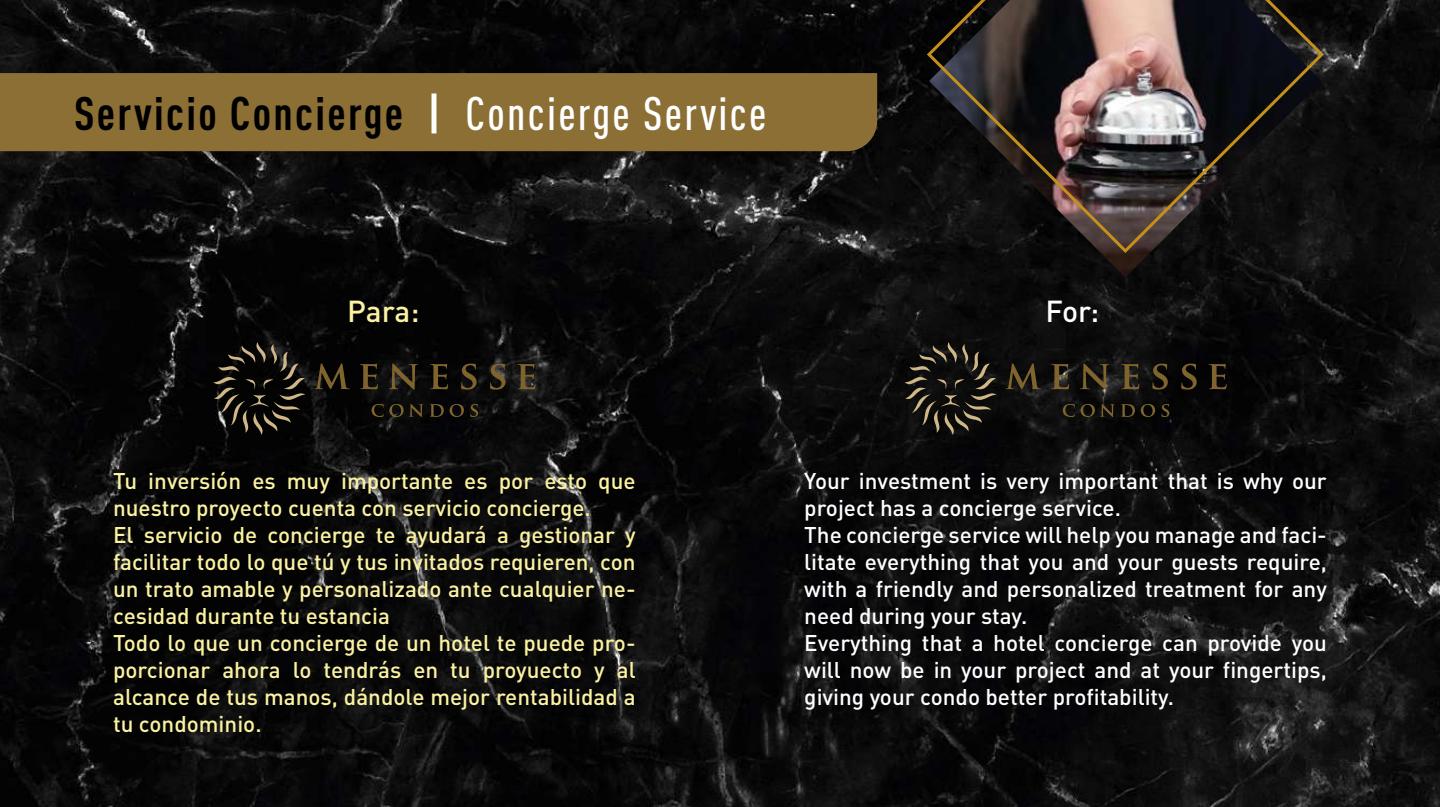
<style>
.page{position:relative;width:1440px;height:807px;background:#fff}
.page>*{position:absolute;margin:0;border:0;box-sizing:border-box;transform-origin:0 0}
.t1{font:700 condensed 46.35px "DIN Pro";letter-spacing:.05em;color:#000}
.t2{font:500 30px "DIN Pro";color:#fbf2a1}
.t3{font:500 30px "DIN Pro";color:#fff}
.t4{font:500 22.5px/27px "DIN Pro";color:#fbf2a1}
.t5{font:500 22.5px/27px "DIN Pro";color:#fff}
.s1{color:#fff}
.s2{font-weight:500;color:#fff}
</style>
<div class="page">
<img style="left:0;top:0;width:1440px;height:807px">
<div style="left:0;top:73px;width:877px;height:78px;background:#8b6f35"></div>
<img style="left:929px;top:253px;width:393px;height:24px">
<svg style="left:927px;top:0;width:397px;height:253px;background:#393230"></svg>
<svg style="left:314px;top:363px;width:36px;height:26px"></svg>
<svg style="left:360px;top:364px;width:18px;height:25px"></svg>
<svg style="left:389px;top:363px;width:29px;height:27px"></svg>
<svg style="left:430px;top:364px;width:18px;height:25px"></svg>
<svg style="left:461px;top:364px;width:16px;height:26px"></svg>
<svg style="left:490px;top:364px;width:16px;height:26px"></svg>
<svg style="left:517px;top:364px;width:18px;height:25px"></svg>
<svg style="left:372px;top:404px;width:51px;height:13px"></svg>
<svg style="left:429px;top:404px;width:15px;height:13px"></svg>
<svg style="left:450px;top:404px;width:14px;height:13px"></svg>
<svg style="left:470px;top:404px;width:8px;height:13px"></svg>
<svg style="left:213px;top:342px;width:92px;height:93px;background:#211e17"></svg>
<svg style="left:1006px;top:363px;width:35px;height:26px"></svg>
<svg style="left:1051px;top:364px;width:18px;height:25px"></svg>
<svg style="left:1080px;top:363px;width:29px;height:27px"></svg>
<svg style="left:1121px;top:364px;width:18px;height:25px"></svg>
<svg style="left:1152px;top:364px;width:16px;height:26px"></svg>
<svg style="left:1181px;top:364px;width:16px;height:26px"></svg>
<svg style="left:1208px;top:364px;width:19px;height:25px"></svg>
<svg style="left:1063px;top:404px;width:12px;height:13px"></svg>
<svg style="left:1081px;top:404px;width:34px;height:13px"></svg>
<svg style="left:1121px;top:404px;width:14px;height:13px"></svg>
<svg style="left:1141px;top:404px;width:14px;height:13px"></svg>
<svg style="left:1162px;top:404px;width:7px;height:13px"></svg>
<svg style="left:905px;top:342px;width:92px;height:93px;background:#26221c"></svg>
<h1 class="t1" style="left:74px;top:79px;width:694px">Servicio Concierge <span class="s1">|</span> <span class="s2">Concierge Service</span></h1>
<h2 class="t2" style="left:347px;top:287px;width:74px">Para:</h2>
<h2 class="t3" style="left:1045px;top:287px;width:55px">For:</h2>
<p class="t4" style="left:113px;top:465px;width:524px">Tu inversión es muy importante es por esto que nuestro proyecto cuenta con servicio concierge.<br>El servicio de concierge te ayudará a gestionar y facilitar todo lo que tú y tus invitados requieren, con un trato amable y personalizado ante cualquier ne&shy;cesidad durante tu estancia<br>Todo lo que un concierge de un hotel te puede pro&shy;porcionar ahora lo tendrás en tu proyuecto y al alcance de tus manos, dándole mejor rentabilidad a tu condominio.</p>
<p class="t5" style="left:804px;top:465px;width:524px">Your investment is very important that is why our project has a concierge service.<br>The concierge service will help you manage and faci&shy;litate everything that you and your guests require, with a friendly and personalized treatment for any need during your stay.<br>Everything that a hotel concierge can provide you will now be in your project and at your fingertips, giving your condo better profitability.</p>
</div>
